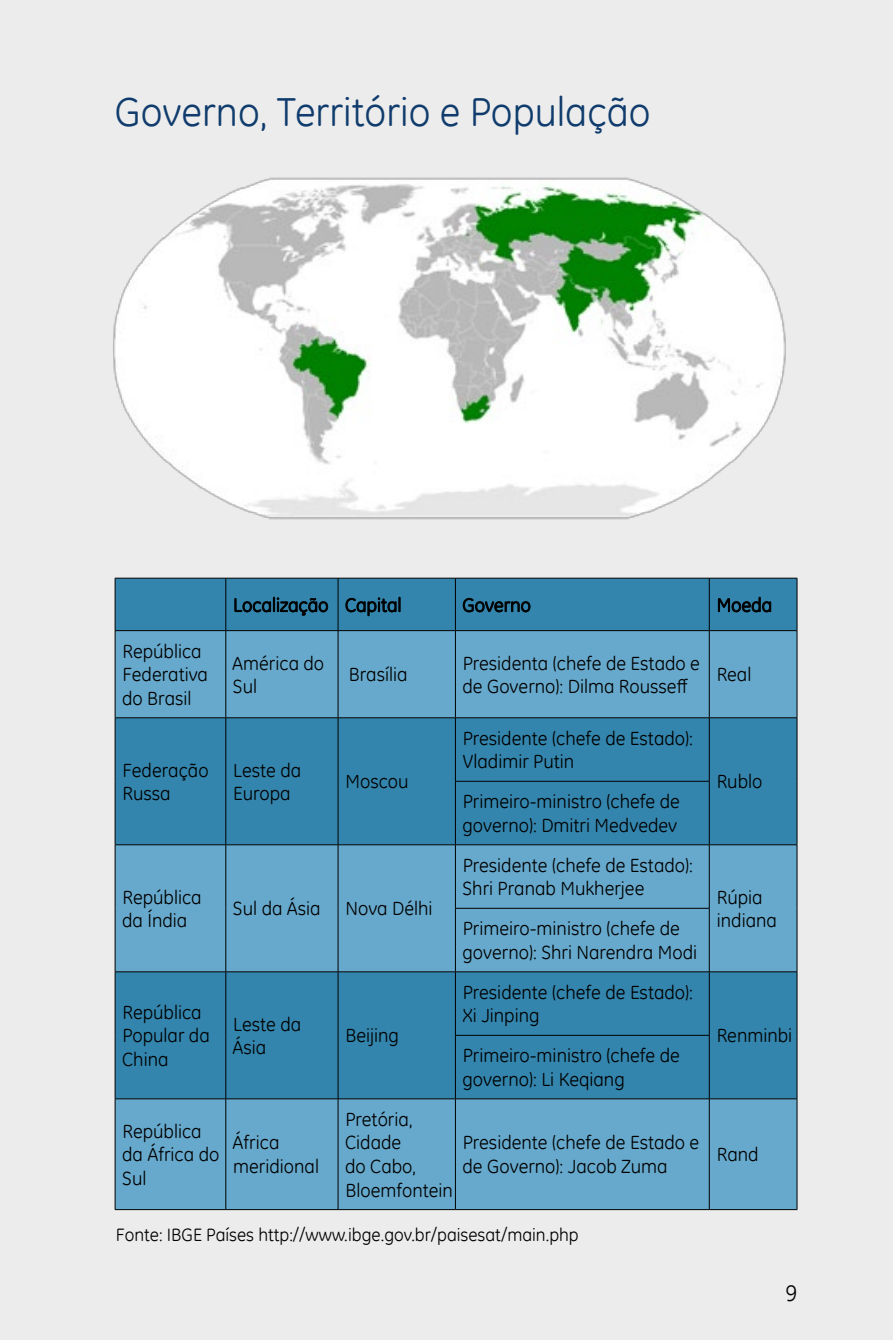
<style>
.page{position:relative;width:893px;height:1340px;background:#fff}
.page>*{position:absolute;margin:0;border:0;box-sizing:border-box;transform-origin:0 0}
.t1{font:40.5px "GE Inspira";color:#103c6d}
.t2{font:22.5px "GE Inspira";color:#000}
.t3{font:19.12px/23.6px "GE Inspira";color:#000}
.t4{font:18px "GE Inspira";color:#000}
</style>
<div class="page">
<div style="left:0;top:0;width:893px;height:1339px;background:#ececec"></div>
<img style="left:113px;top:177px;width:673px;height:343px">
<div style="left:116px;top:579px;width:681px;height:51px;background:#3385ad"></div>
<svg style="left:116px;top:631px;width:681px;height:578px;background:#4f98bd"></svg>
<hr style="left:225px;top:578px;width:1px;height:52px;background:#000">
<hr style="left:338px;top:578px;width:1px;height:52px;background:#000">
<hr style="left:455px;top:578px;width:1px;height:52px;background:#000">
<hr style="left:709px;top:578px;width:1px;height:52px;background:#000">
<hr style="left:225px;top:631px;width:1px;height:86px;background:#000">
<hr style="left:338px;top:631px;width:1px;height:86px;background:#000">
<hr style="left:455px;top:631px;width:1px;height:86px;background:#000">
<hr style="left:709px;top:631px;width:1px;height:86px;background:#000">
<hr style="left:455px;top:781px;width:255px;height:1px;background:#000">
<hr style="left:455px;top:907px;width:255px;height:1px;background:#000">
<hr style="left:455px;top:1034px;width:255px;height:1px;background:#000">
<hr style="left:225px;top:1099px;width:1px;height:110px;background:#000">
<hr style="left:338px;top:1099px;width:1px;height:110px;background:#000">
<hr style="left:455px;top:1099px;width:1px;height:110px;background:#000">
<hr style="left:709px;top:1099px;width:1px;height:110px;background:#000">
<hr style="left:115px;top:578px;width:111px;height:1px;background:#000">
<hr style="left:115px;top:578px;width:1px;height:52px;background:#000">
<hr style="left:226px;top:578px;width:112px;height:1px;background:#000">
<hr style="left:338px;top:578px;width:117px;height:1px;background:#000">
<hr style="left:455px;top:578px;width:254px;height:1px;background:#000">
<hr style="left:709px;top:578px;width:88px;height:1px;background:#000">
<hr style="left:797px;top:578px;width:1px;height:52px;background:#000">
<hr style="left:115px;top:630px;width:111px;height:1px;background:#000">
<hr style="left:115px;top:631px;width:1px;height:86px;background:#000">
<hr style="left:226px;top:630px;width:112px;height:1px;background:#000">
<hr style="left:338px;top:630px;width:117px;height:1px;background:#000">
<hr style="left:455px;top:630px;width:254px;height:1px;background:#000">
<hr style="left:709px;top:630px;width:88px;height:1px;background:#000">
<hr style="left:797px;top:631px;width:1px;height:86px;background:#000">
<hr style="left:455px;top:717px;width:254px;height:1px;background:#000">
<hr style="left:455px;top:844px;width:254px;height:1px;background:#000">
<hr style="left:455px;top:971px;width:254px;height:1px;background:#000">
<hr style="left:115px;top:1099px;width:1px;height:110px;background:#000">
<hr style="left:455px;top:1098px;width:254px;height:1px;background:#000">
<hr style="left:797px;top:1099px;width:1px;height:110px;background:#000">
<hr style="left:115px;top:1209px;width:111px;height:1px;background:#000">
<hr style="left:226px;top:1209px;width:112px;height:1px;background:#000">
<hr style="left:338px;top:1209px;width:117px;height:1px;background:#000">
<hr style="left:455px;top:1209px;width:254px;height:1px;background:#000">
<hr style="left:709px;top:1209px;width:88px;height:1px;background:#000">
<hr style="left:115px;top:717px;width:111px;height:1px;background:#000">
<hr style="left:115px;top:718px;width:1px;height:63px;background:#000">
<hr style="left:115px;top:781px;width:1px;height:63px;background:#000">
<hr style="left:226px;top:717px;width:112px;height:1px;background:#000">
<hr style="left:225px;top:718px;width:1px;height:63px;background:#000">
<hr style="left:225px;top:781px;width:1px;height:63px;background:#000">
<hr style="left:338px;top:717px;width:117px;height:1px;background:#000">
<hr style="left:338px;top:718px;width:1px;height:63px;background:#000">
<hr style="left:455px;top:718px;width:1px;height:63px;background:#000">
<hr style="left:338px;top:781px;width:1px;height:63px;background:#000">
<hr style="left:455px;top:781px;width:1px;height:63px;background:#000">
<hr style="left:115px;top:844px;width:111px;height:1px;background:#000">
<hr style="left:115px;top:845px;width:1px;height:63px;background:#000">
<hr style="left:115px;top:908px;width:1px;height:63px;background:#000">
<hr style="left:226px;top:844px;width:112px;height:1px;background:#000">
<hr style="left:225px;top:845px;width:1px;height:63px;background:#000">
<hr style="left:225px;top:908px;width:1px;height:63px;background:#000">
<hr style="left:338px;top:844px;width:117px;height:1px;background:#000">
<hr style="left:338px;top:845px;width:1px;height:63px;background:#000">
<hr style="left:455px;top:845px;width:1px;height:63px;background:#000">
<hr style="left:338px;top:908px;width:1px;height:63px;background:#000">
<hr style="left:455px;top:908px;width:1px;height:63px;background:#000">
<hr style="left:115px;top:971px;width:111px;height:1px;background:#000">
<hr style="left:115px;top:972px;width:1px;height:63px;background:#000">
<hr style="left:115px;top:1035px;width:1px;height:63px;background:#000">
<hr style="left:115px;top:1098px;width:111px;height:1px;background:#000">
<hr style="left:226px;top:971px;width:112px;height:1px;background:#000">
<hr style="left:225px;top:972px;width:1px;height:63px;background:#000">
<hr style="left:225px;top:1035px;width:1px;height:63px;background:#000">
<hr style="left:226px;top:1098px;width:112px;height:1px;background:#000">
<hr style="left:338px;top:971px;width:117px;height:1px;background:#000">
<hr style="left:338px;top:972px;width:1px;height:63px;background:#000">
<hr style="left:455px;top:972px;width:1px;height:63px;background:#000">
<hr style="left:338px;top:1035px;width:1px;height:63px;background:#000">
<hr style="left:455px;top:1035px;width:1px;height:63px;background:#000">
<hr style="left:338px;top:1098px;width:117px;height:1px;background:#000">
<hr style="left:709px;top:717px;width:88px;height:1px;background:#000">
<hr style="left:709px;top:718px;width:1px;height:63px;background:#000">
<hr style="left:797px;top:718px;width:1px;height:63px;background:#000">
<hr style="left:709px;top:781px;width:1px;height:63px;background:#000">
<hr style="left:797px;top:781px;width:1px;height:63px;background:#000">
<hr style="left:709px;top:844px;width:88px;height:1px;background:#000">
<hr style="left:709px;top:845px;width:1px;height:63px;background:#000">
<hr style="left:797px;top:845px;width:1px;height:63px;background:#000">
<hr style="left:709px;top:908px;width:1px;height:63px;background:#000">
<hr style="left:797px;top:908px;width:1px;height:63px;background:#000">
<hr style="left:709px;top:971px;width:88px;height:1px;background:#000">
<hr style="left:709px;top:972px;width:1px;height:63px;background:#000">
<hr style="left:797px;top:972px;width:1px;height:63px;background:#000">
<hr style="left:709px;top:1035px;width:1px;height:63px;background:#000">
<hr style="left:797px;top:1035px;width:1px;height:63px;background:#000">
<hr style="left:709px;top:1098px;width:88px;height:1px;background:#000">
<svg style="left:234px;top:597px;width:94px;height:19px;background:#235c79"></svg>
<svg style="left:345px;top:597px;width:55px;height:19px"></svg>
<svg style="left:463px;top:594px;width:68px;height:18px"></svg>
<svg style="left:717px;top:596px;width:54px;height:16px"></svg>
<h1 class="t1" style="left:115px;top:86px;width:537px">Governo, Território e População</h1>
<p class="t3" style="left:233px;top:592px;width:170px">Localização Capital</p>
<p class="t3" style="left:462px;top:592px;width:70px">Governo</p>
<p class="t3" style="left:717px;top:592px;width:57px">Moeda</p>
<p class="t3" style="left:122px;top:639px;width:87px">República<br>Federativa do Brasil</p>
<p class="t3" style="left:232px;top:650px;width:93px">América do<br>Sul</p>
<p class="t3" style="left:349px;top:662px;width:60px">Brasília</p>
<p class="t3" style="left:462px;top:650px;width:239px">Presidenta (chefe de Estado e de Governo): Dilma Rousseff</p>
<p class="t3" style="left:717px;top:662px;width:36px">Real</p>
<p class="t3" style="left:122px;top:757px;width:88px">Federação<br>Russa</p>
<p class="t3" style="left:233px;top:757px;width:70px">Leste da<br>Europa</p>
<p class="t3" style="left:345px;top:769px;width:65px">Moscou</p>
<p class="t3" style="left:122px;top:884px;width:81px">República da Índia</p>
<p class="t3" style="left:233px;top:896px;width:89px">Sul da Ásia</p>
<p class="t3" style="left:345px;top:896px;width:89px">Nova Délhi</p>
<p class="t3" style="left:122px;top:999px;width:89px">República<br>Popular da<br>China</p>
<p class="t3" style="left:233px;top:1011px;width:70px">Leste da<br>Ásia</p>
<p class="t3" style="left:122px;top:1118px;width:99px">República da África do<br>Sul</p>
<p class="t3" style="left:233px;top:1130px;width:88px">África meridional</p>
<p class="t3" style="left:345px;top:1023px;width:55px">Beijing</p>
<p class="t3" style="left:345px;top:1106px;width:109px">Pretória,<br>Cidade<br>do Cabo,<br>Bloemfontein</p>
<p class="t3" style="left:463px;top:726px;width:232px">Presidente (chefe de Estado):<br>Vladimir Putin</p>
<p class="t3" style="left:462px;top:789px;width:219px">Primeiro-ministro (chefe de governo): Dmitri Medvedev</p>
<p class="t3" style="left:462px;top:853px;width:232px">Presidente (chefe de Estado):<br>Shri Pranab Mukherjee</p>
<p class="t3" style="left:462px;top:916px;width:236px">Primeiro-ministro (chefe de governo): Shri Narendra Modi</p>
<p class="t3" style="left:463px;top:980px;width:232px">Presidente (chefe de Estado):<br>Xi Jinping</p>
<p class="t3" style="left:462px;top:1043px;width:219px">Primeiro-ministro (chefe de governo): Li Keqiang</p>
<p class="t3" style="left:717px;top:769px;width:47px">Rublo</p>
<p class="t3" style="left:717px;top:884px;width:62px">Rúpia indiana</p>
<p class="t3" style="left:717px;top:1023px;width:77px">Renminbi</p>
<p class="t3" style="left:462px;top:1130px;width:238px">Presidente (chefe de Estado e de Governo): Jacob Zuma</p>
<p class="t3" style="left:717px;top:1142px;width:43px">Rand</p>
<p class="t4" style="left:116px;top:1222px;width:464px">Fonte: IBGE Países http://www.ibge.gov.br/paisesat/main.php</p>
<p class="t2" style="left:785px;top:1278px;width:13px">9</p>
</div>
